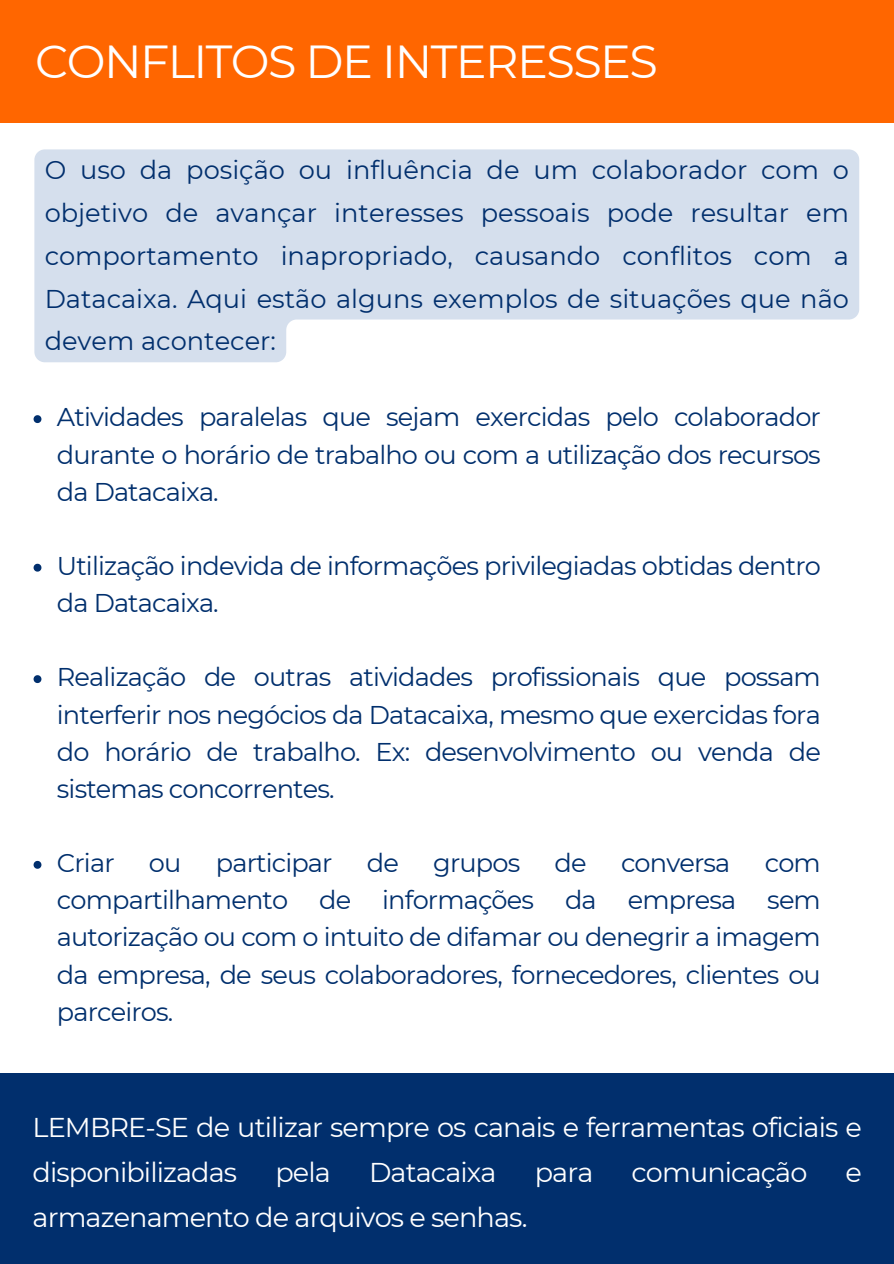
<style>
.page{position:relative;width:894px;height:1264px;background:#fff}
.page>*{position:absolute;margin:0;border:0;box-sizing:border-box;transform-origin:0 0}
.t1{font:46.2px "Montserrat";letter-spacing:-.035em;color:#fff}
.t2{font:27.15px/45px "Montserrat";letter-spacing:-.035em;color:#fff}
.t3{font:25.65px/37.2px "Montserrat";letter-spacing:-.035em;color:#012f6d;text-align:justify}
</style>
<div class="page">
<div style="left:0;top:0;width:893px;height:123px;background:#f60"></div>
<svg style="left:34px;top:149px;width:825px;height:213px;background:#dae3ef"></svg>
<svg style="left:34px;top:415px;width:7px;height:8px"></svg>
<svg style="left:34px;top:563px;width:7px;height:8px"></svg>
<svg style="left:34px;top:675px;width:7px;height:8px"></svg>
<svg style="left:34px;top:860px;width:7px;height:8px"></svg>
<div style="left:0;top:1073px;width:893px;height:190px;background:#012f6d"></div>
<h1 class="t1" style="left:35px;top:33px;width:624px">CONFLITOS DE INTERESSES</h1>
<p class="t3" style="left:45px;top:149px;width:805px;line-height:42.8px">O uso da posição ou influência de um colaborador com o objetivo de avançar interesses pessoais pode resultar em comportamento inapropriado, causando conflitos com a Datacaixa. Aqui estão alguns exemplos de situações que não devem acontecer:</p>
<p class="t3" style="left:57px;top:398px;width:765px">Atividades paralelas que sejam exercidas pelo colaborador durante o horário de trabalho ou com a utilização dos recursos da Datacaixa.</p>
<p class="t3" style="left:57px;top:547px;width:765px">Utilização indevida de informações privilegiadas obtidas dentro da Datacaixa.</p>
<p class="t3" style="left:57px;top:658px;width:765px">Realização de outras atividades profissionais que possam interferir nos negócios da Datacaixa, mesmo que exercidas fora do horário de trabalho. Ex: desenvolvimento ou venda de sistemas concorrentes.</p>
<p class="t3" style="left:57px;top:844px;width:59px">Criar</p>
<p class="t3" style="left:149px;top:844px;width:34px">ou</p>
<p class="t3" style="left:216px;top:844px;width:118px">participar</p>
<p class="t3" style="left:367px;top:844px;width:34px">de</p>
<p class="t3" style="left:433px;top:844px;width:88px">grupos</p>
<p class="t3" style="left:554px;top:844px;width:34px">de</p>
<p class="t3" style="left:621px;top:844px;width:111px">conversa</p>
<p class="t3" style="left:57px;top:844px;width:765px;text-indent:707px">com compartilhamento de informações da empresa sem autorização ou com o intuito de difamar ou denegrir a imagem da empresa, de seus colaboradores, fornecedores, clientes ou parceiros.</p>
<p class="t2" style="left:33px;top:1104px;width:830px">LEMBRE-SE de utilizar sempre os canais e ferramentas oficiais e disponibilizadas</p>
<p class="t2" style="left:275px;top:1149px;width:57px">pela</p>
<p class="t2" style="left:369px;top:1149px;width:129px">Datacaixa</p>
<p class="t2" style="left:534px;top:1149px;width:60px">para</p>
<p class="t2" style="left:631px;top:1149px;width:177px">comunicação</p>
<p class="t2" style="left:845px;top:1149px;width:18px">e</p>
<p class="t2" style="left:33px;top:1194px;width:496px">armazenamento de arquivos e senhas.</p>
</div>
